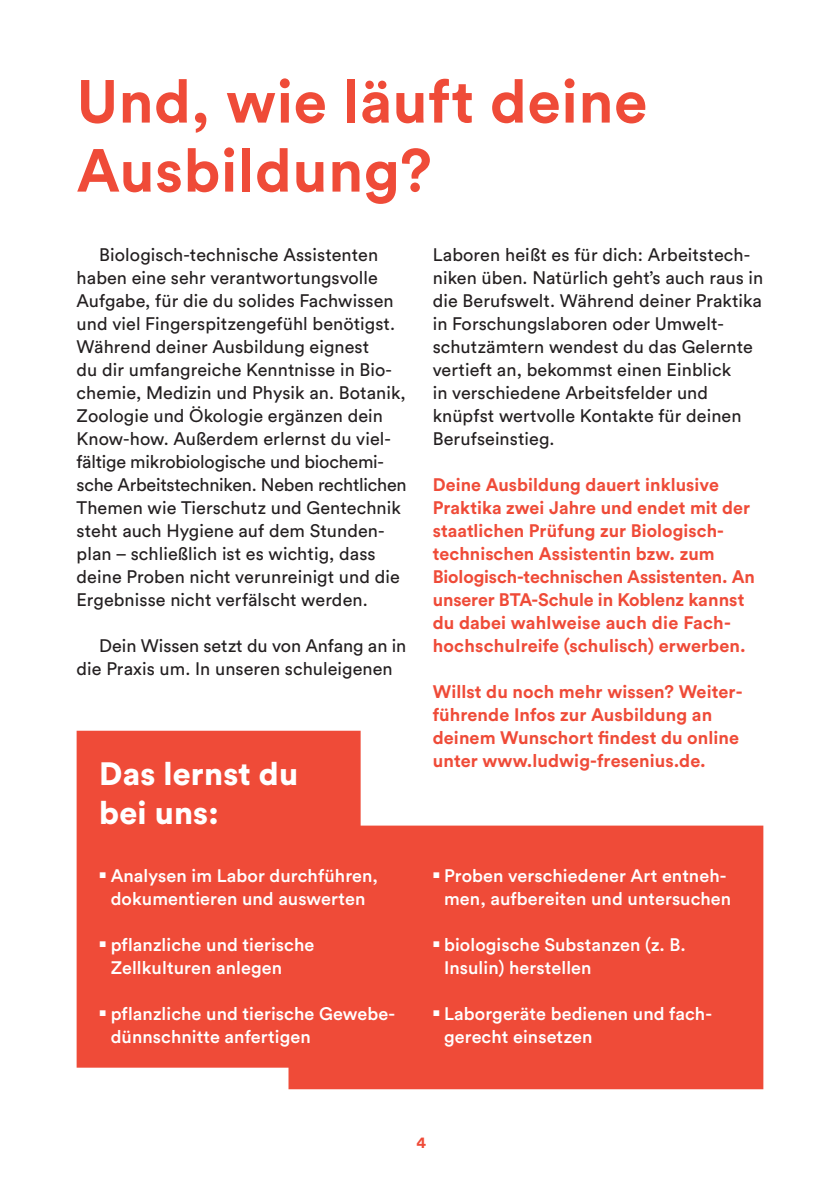
<style>
.page{position:relative;width:840px;height:1191px;background:#fff}
.page>*{position:absolute;margin:0;border:0;box-sizing:border-box;transform-origin:0 0}
.t1{font:700 60px/69px "Circular Std";letter-spacing:.01em;color:#ef4b38}
.t2{font:900 32px/38.4px "Circular Std";letter-spacing:.005em;color:#fff}
.t3{font:18px/23px "Circular Std";letter-spacing:.005em;color:#231f20}
.t4{font:700 18px/23px "Circular Std";letter-spacing:.005em;color:#ef4b38}
.t5{font:500 18px/23px "Circular Std";letter-spacing:.005em;color:#fff}
.t6{font:700 16px "Circular Std";color:#ef4b38}
</style>
<div class="page">
<svg style="left:77px;top:730px;width:686px;height:359px;fill:#ef4b38"></svg>
<h1 class="t1" style="left:77px;top:66px;width:572px">Und, wie läuft deine<br>Ausbildung?</h1>
<p class="t3" style="left:77px;top:243px;width:331px;text-indent:23px">Biologisch-technische Assistenten haben eine sehr verantwortungsvolle Aufgabe, für die du solides Fachwissen und viel Fingerspitzengefühl benötigst.<br>Während deiner Ausbildung eignest<br>du dir umfangreiche Kenntnisse in Bio&shy;chemie, Medizin und Physik an. Botanik, Zoologie und Ökologie ergänzen dein Know-how. Außerdem erlernst du viel&shy;fältige mikrobiologische und biochemi&shy;sche Arbeitstechniken. Neben rechtlichen Themen wie Tierschutz und Gentechnik steht auch Hygiene auf dem Stunden&shy;plan – schließlich ist es wichtig, dass deine Proben nicht verunreinigt und die Ergebnisse nicht verfälscht werden.</p>
<p class="t3" style="left:77px;top:634px;width:331px;text-indent:23px">Dein Wissen setzt du von Anfang an in die Praxis um. In unseren schuleigenen</p>
<h2 class="t2" style="left:99px;top:754px;width:200px">Das lernst du bei uns:</h2>
<p class="t5" style="left:99px;top:863px;width:280px;text-align:center"><sup>■</sup> Analysen im Labor durchführen, dokumentieren und auswerten</p>
<p class="t5" style="left:111px;top:932px;width:205px;text-indent:-11px"><sup>■</sup> pflanzliche und tierische<br>Zellkulturen anlegen</p>
<p class="t5" style="left:111px;top:1001px;width:286px;text-indent:-11px"><sup>■</sup> pflanzliche und tierische Gewebe&shy;dünnschnitte anfertigen</p>
<p class="t3" style="left:432px;top:243px;width:332px">Laboren heißt es für dich: Arbeitstech&shy;niken üben. Natürlich geht’s auch raus in die Berufswelt. Während deiner Praktika in Forschungslaboren oder Umwelt&shy;schutzämtern wendest du das Gelernte vertieft an, bekommst einen Einblick<br>in verschiedene Arbeitsfelder und knüpfst wertvolle Kontakte für deinen Berufseinstieg.</p>
<p class="t4" style="left:432px;top:472px;width:323px">Deine Ausbildung dauert inklusive Praktika zwei Jahre und endet mit der staatlichen Prüfung zur Biologisch&shy;technischen Assistentin bzw. zum Biologisch-technischen Assistenten. An unserer BTA-Schule in Koblenz kannst du dabei wahlweise auch die Fach&shy;hochschulreife (schulisch) erwerben.</p>
<p class="t4" style="left:432px;top:679px;width:311px">Willst du noch mehr wissen? Weiter&shy;führende Infos zur Ausbildung an deinem Wunschort findest du online unter www.ludwig-fresenius.de.</p>
<p class="t5" style="left:432px;top:863px;width:300px;text-align:right"><sup>■</sup> Proben verschiedener Art entneh&shy;men, aufbereiten und untersuchen</p>
<p class="t5" style="left:444px;top:932px;width:243px;text-indent:-11px"><sup>■</sup> biologische Substanzen (z. B.<br>Insulin) herstellen</p>
<p class="t5" style="left:444px;top:1001px;width:269px;text-indent:-11px"><sup>■</sup> Laborgeräte bedienen und fach&shy;gerecht einsetzen</p>
<p class="t6" style="left:416px;top:1132px;width:11px">4</p>
</div>
